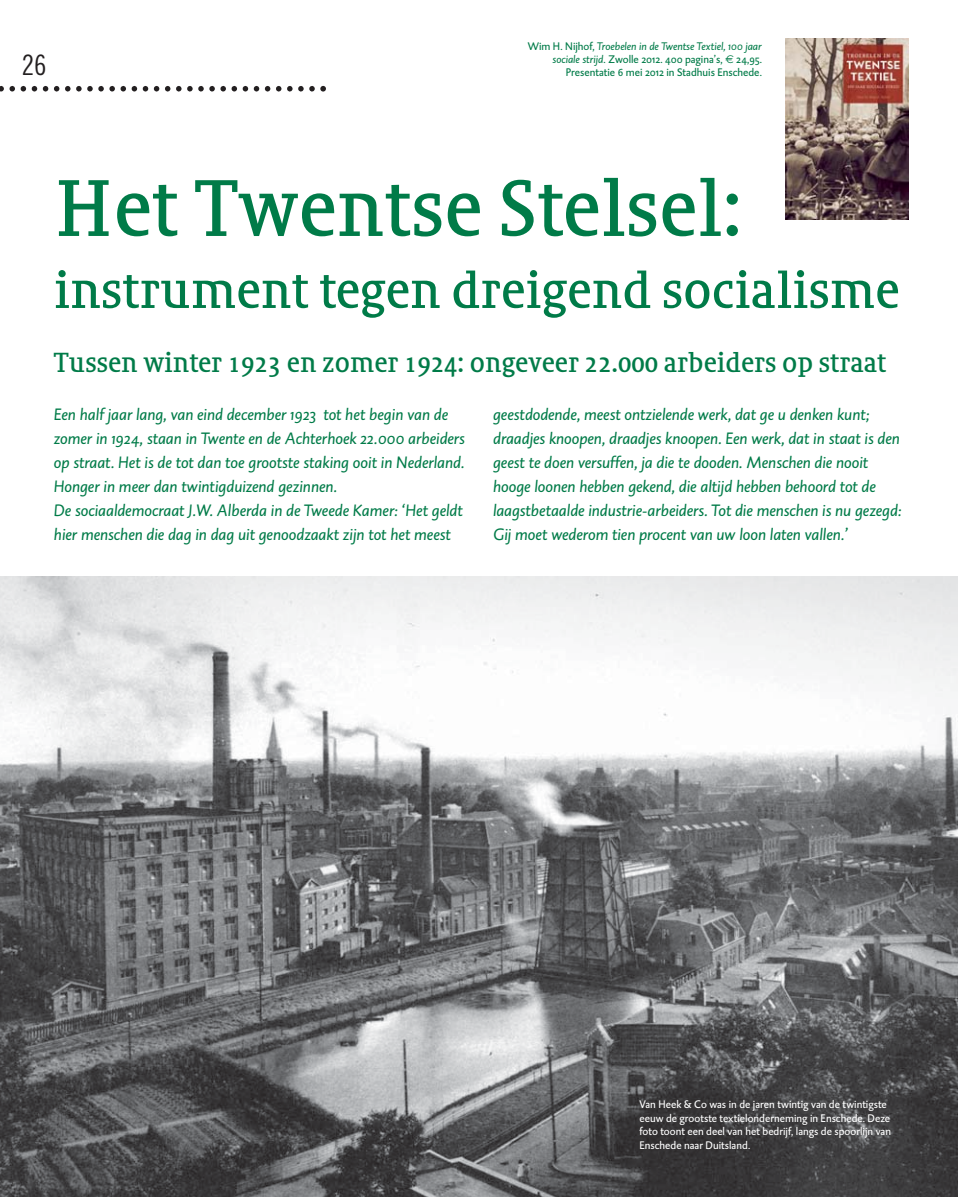
<style>
.page{position:relative;width:958px;height:1197px;background:#fff}
.page>*{position:absolute;margin:0;border:0;box-sizing:border-box;transform-origin:0 0}
.t1{font:77.6px "Sheriff";color:#007b48}
.t2{font:50px "Sheriff";color:#007b48}
.t3{font:28.2px "Trade Gothic Cond Eighteen";color:#231f20}
.t4{font:26.8px "Sheriff";color:#007b48}
.t5{font:italic 17px/24px "DTL Caspari ST";letter-spacing:-.005em;color:#007b48}
.t6{font:11.2px/13.6px "DTL Caspari ST";color:#fff}
.t7{font:11.2px/13px "DTL Caspari ST";color:#007b48;text-align:right}
.s1{font-style:italic}
.s2{font-family:"Euro Sans"}
</style>
<div class="page">
<img style="left:0;top:576px;width:958px;height:620px">
<svg style="left:0;top:86px;width:326px;height:6px"></svg>
<img style="left:786px;top:39px;width:122px;height:180px">
<h3 class="t3" style="left:22px;top:55px;width:27px">26</h3>
<p class="t7" style="left:528px;top:40px;width:236px">Wim H. Nijhof, <span class="s1">Troebelen in de Twentse Textiel, 100 jaar sociale strijd</span>. Zwolle 2012. 400 pagina’s, <span class="s2">€</span> 24,95.<br>Presentatie 6 mei 2012 in Stadhuis Enschede.</p>
<h1 class="t1" style="left:54px;top:176px;width:690px">Het Twentse Stelsel:</h1>
<h2 class="t2" style="left:54px;top:269px;width:847px">instrument tegen dreigend socialisme</h2>
<h3 class="t4" style="left:54px;top:351px;width:834px">Tussen winter 1923 en zomer 1924: ongeveer 22.000 arbeiders op straat</h3>
<p class="t5" style="left:54px;top:404px;width:413px">Een half jaar lang, van eind december 1923 tot het begin van de zomer in 1924, staan in Twente en de Achterhoek 22.000 arbeiders op straat. Het is de tot dan toe grootste staking ooit in Nederland.<br>Honger in meer dan twintigduizend gezinnen.<br>De sociaaldemocraat J.W. Alberda in de Tweede Kamer: ‘Het geldt hier menschen die dag in dag uit genoodzaakt zijn tot het meest</p>
<p class="t5" style="left:493px;top:404px;width:410px">geestdodende, meest ontzielende werk, dat ge u denken kunt; draadjes knoopen, draadjes knoopen. Een werk, dat in staat is den geest te doen versuffen, ja die te dooden. Menschen die nooit hooge loonen hebben gekend, die altijd hebben behoord tot de laagstbetaalde industrie-arbeiders. Tot die menschen is nu gezegd:<br>Gij moet wederom tien procent van uw loon laten vallen.’</p>
<p class="t6" style="left:640px;top:1098px;width:253px">Van Heek &amp; Co was in de jaren twintig van de twintigste eeuw de grootste textielonderneming in Enschede. Deze foto toont een deel van het bedrijf, langs de spoorlijn van Enschede naar Duitsland.</p>
</div>
